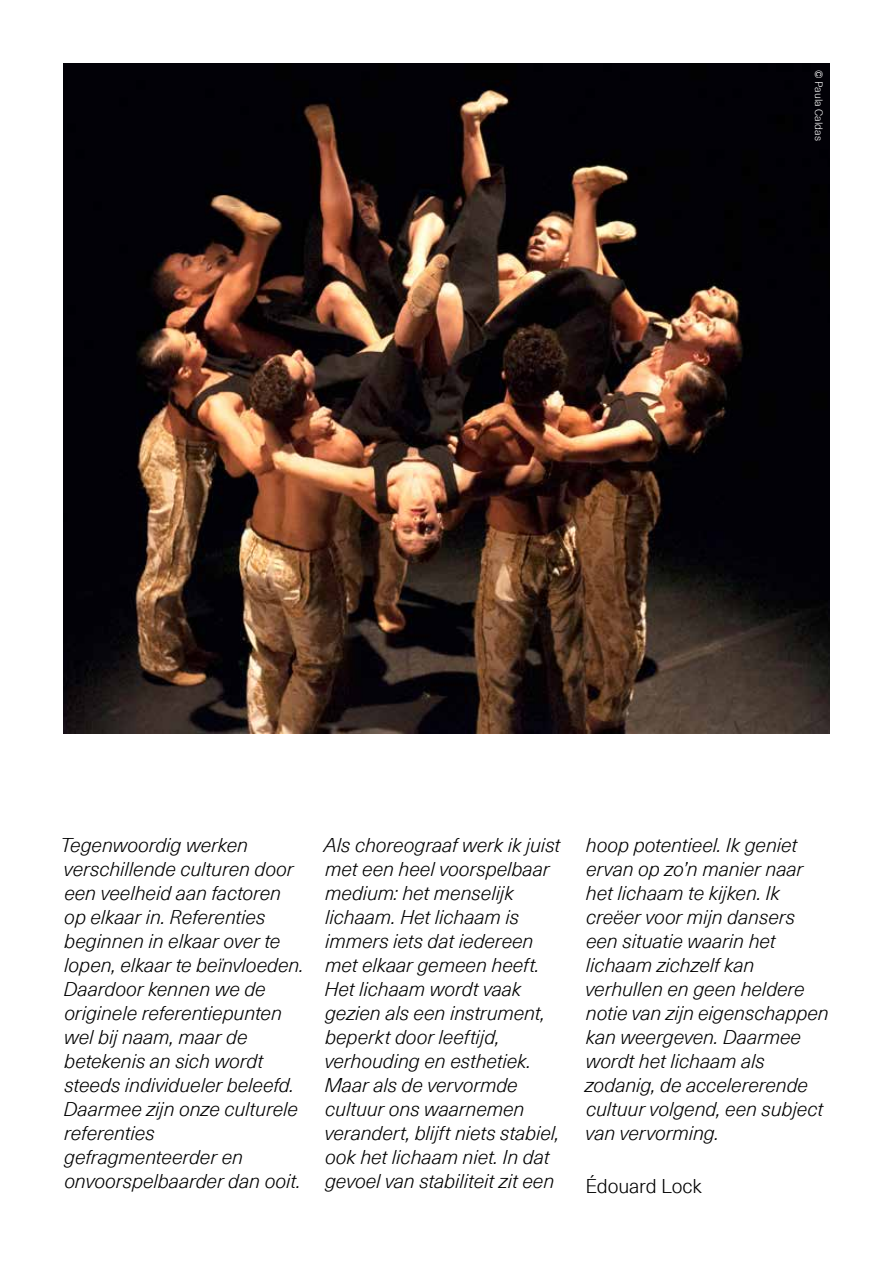
<style>
.page{position:relative;width:893px;height:1263px;background:#fff}
.page>*{position:absolute;margin:0;border:0;box-sizing:border-box;transform-origin:0 0}
.t1{font:italic 300 19.5px/24px "Neue Haas Unica Pro";letter-spacing:-.005em;color:#000}
.t2{font:300 19.5px "Neue Haas Unica Pro";letter-spacing:-.01em;color:#000}
.t3{font:300 10.5px "Neue Haas Unica Pro";letter-spacing:.005em;color:#fff}
</style>
<div class="page">
<img style="left:64px;top:64px;width:765px;height:669px">
<p class="t3" style="left:825px;top:70px;width:73px;rotate:90deg">© Paula Caldas</p>
<p class="t1" style="left:60px;top:833px;width:245px">Tegenwoordig werken verschillende culturen door een veelheid aan factoren op elkaar in. Referenties beginnen in elkaar over te lopen, elkaar te beïnvloeden.<br>Daardoor kennen we de originele referentiepunten wel bij naam, maar de betekenis an sich wordt steeds individueler beleefd.<br>Daarmee zijn onze culturele referenties gefragmenteerder en onvoorspelbaarder dan ooit.</p>
<p class="t1" style="left:324px;top:833px;width:238px">Als choreograaf werk ik juist met een heel voorspelbaar medium: het menselijk lichaam. Het lichaam is immers iets dat iedereen met elkaar gemeen heeft.<br>Het lichaam wordt vaak gezien als een instrument, beperkt door leeftijd, verhouding en esthetiek.<br>Maar als de vervormde cultuur ons waarnemen verandert, blijft niets stabiel, ook het lichaam niet. In dat gevoel van stabiliteit zit een</p>
<p class="t1" style="left:585px;top:833px;width:245px">hoop potentieel. Ik geniet ervan op zo’n manier naar het lichaam te kijken. Ik creëer voor mijn dansers een situatie waarin het lichaam zichzelf kan verhullen en geen heldere notie van zijn eigenschappen kan weergeven. Daarmee wordt het lichaam als zodanig, de accelererende cultuur volgend, een subject van vervorming.</p>
<p class="t2" style="left:585px;top:1174px;width:118px">Édouard Lock</p>
</div>
